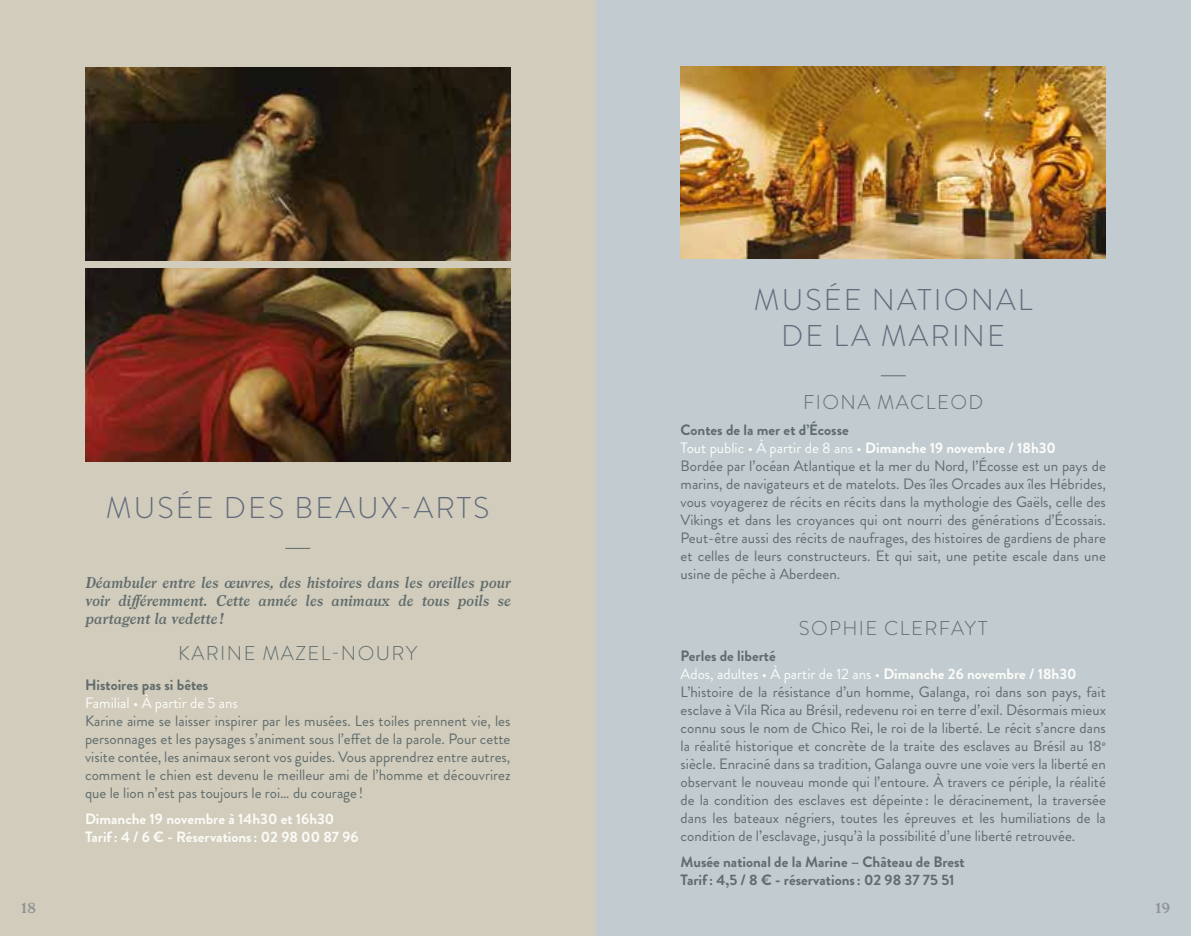
<style>
.page{position:relative;width:1191px;height:936px;background:#fff}
.page>*{position:absolute;margin:0;border:0;box-sizing:border-box;transform-origin:0 0}
.t1{font:300 30px/36px "Brandon Grotesque";letter-spacing:.07em;color:#636b7b;text-align:center}
.t2{font:300 20px "Brandon Grotesque";letter-spacing:.07em;color:#606c6c}
.t3{font:15px/18px "Brandon Grotesque";color:#606c6c}
.t4{font:italic 600 15px/18px "Larish Neue";color:#606c6c;text-align:justify}
.t5{font:700 15px/18px "Brandon Grotesque";color:#606c6c}
.t6{font:700 15px/18px "Brandon Grotesque";color:#fbfcf7}
.t7{font:15px "Brandon Grotesque";color:#fcfdf9}
.t8{font:600 14px "Larish Neue";color:#909393}
.s1{font-weight:700}
.s2{color:#fcfdf9}
.s3{font-weight:700;color:#fcfdf9}
</style>
<div class="page">
<div style="left:595px;top:0;width:596px;height:935px;background:#c1cbd0"></div>
<img style="left:680px;top:66px;width:426px;height:193px">
<svg style="left:880px;top:375px;width:25px;height:1px"></svg>
<div style="left:0;top:0;width:595px;height:935px;background:#d1ccbc"></div>
<img style="left:85px;top:68px;width:425px;height:192px">
<img style="left:85px;top:268px;width:425px;height:193px">
<svg style="left:285px;top:548px;width:25px;height:1px"></svg>
<h1 class="t1" style="left:106px;top:489px;width:385px">MUSÉE DES BEAUX-ARTS</h1>
<p class="t4" style="left:85px;top:572px;width:427px">Déambuler entre les œuvres, des histoires dans les oreilles pour voir différemment. Cette année les animaux de tous poils se partagent la vedette !</p>
<h2 class="t2" style="left:178px;top:639px;width:240px">KARINE MAZEL-NOURY</h2>
<p class="t5" style="left:85px;top:676px;width:125px">Histoires pas si bêtes</p>
<p class="t7" style="left:85px;top:692px;width:154px">Familial • À partir de 5 ans</p>
<p class="t3" style="left:85px;top:712px;width:427px;text-align:justify">Karine aime se laisser inspirer par les musées. Les toiles prennent vie, les personnages et les paysages s’animent sous l’effet de la parole. Pour cette visite contée, les animaux seront vos guides. Vous apprendrez entre autres, comment le chien est devenu le meilleur ami de l’homme et découvrirez que le lion n’est pas toujours le roi… du courage !</p>
<p class="t6" style="left:85px;top:810px;width:275px">Dimanche 19 novembre à 14h30 et 16h30<br>Tarif: 4 / 6 € - Réservations: 02 98 00 87 96</p>
<h1 class="t1" style="left:754px;top:282px;width:280px">MUSÉE NATIONAL<br>DE LA MARINE</h1>
<h2 class="t2" style="left:803px;top:388px;width:182px">FIONA MACLEOD</h2>
<p class="t3" style="left:680px;top:421px;width:427px"><span class="s1">Contes de la mer et d’Écosse<br></span><span class="s2">Tout public • À partir de 8 ans •</span> <span class="s3">Dimanche 19 novembre / 18h30<br></span>Bordée par l’océan Atlantique et la mer du Nord, l’Écosse est un pays de marins, de navigateurs et de matelots. Des îles Orcades aux îles Hébrides, vous voyagerez de récits en récits dans la mythologie des Gaëls, celle des Vikings et dans les croyances qui ont nourri des générations d’Écossais.<br>Peut-être aussi des récits de naufrages, des histoires de gardiens de phare et celles de leurs constructeurs. Et qui sait, une petite escale dans une usine de pêche à Aberdeen.</p>
<h2 class="t2" style="left:798px;top:614px;width:190px">SOPHIE CLERFAYT</h2>
<p class="t3" style="left:680px;top:647px;width:427px"><span class="s1">Perles de liberté<br></span><span class="s2">Ados, adultes • À partir de 12 ans •</span> <span class="s3">Dimanche 26 novembre / 18h30<br></span>L’histoire de la résistance d’un homme, Galanga, roi dans son pays, fait esclave à Vila Rica au Brésil, redevenu roi en terre d’exil. Désormais mieux connu sous le nom de Chico Rei, le roi de la liberté. Le récit s’ancre dans la réalité historique et concrète de la traite des esclaves au Brésil au 18<sup>e </sup>siècle. Enraciné dans sa tradition, Galanga ouvre une voie vers la liberté en observant le nouveau monde qui l’entoure. À travers ce périple, la réalité de la condition des esclaves est dépeinte : le déracinement, la traversée dans les bateaux négriers, toutes les épreuves et les humiliations de la condition de l’esclavage, jusqu’à la possibilité d’une liberté retrouvée.</p>
<p class="t5" style="left:680px;top:853px;width:286px">Musée national de la Marine – Château de Brest<br>Tarif: 4,5 / 8 € - réservations: 02 98 37 75 51</p>
<p class="t8" style="left:21px;top:897px;width:17px">18</p>
<p class="t8" style="left:1155px;top:897px;width:17px">19</p>
</div>
